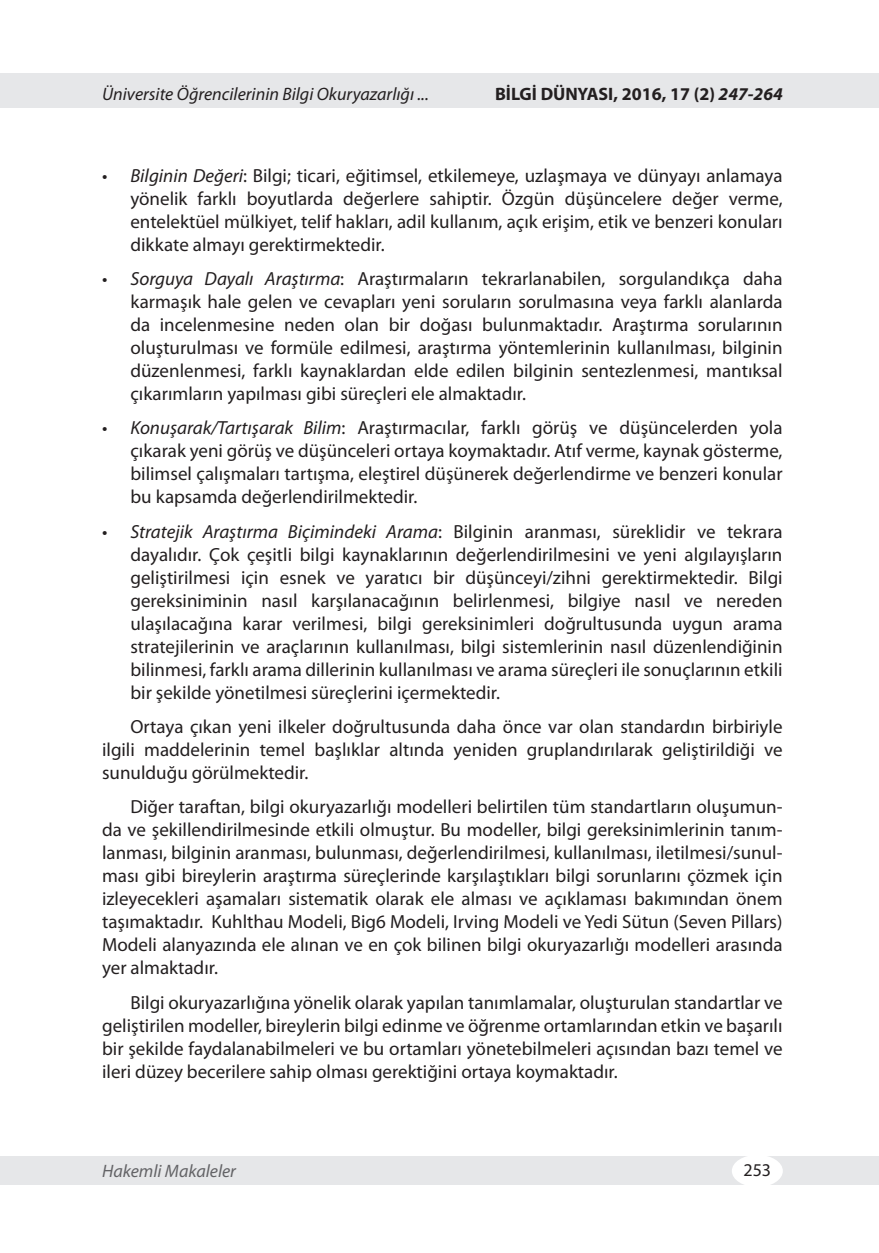
<style>
.page{position:relative;width:879px;height:1253px;background:#fff}
.page>*{position:absolute;margin:0;border:0;box-sizing:border-box;transform-origin:0 0}
.t1{font:19px/23px "Myriad Pro";color:#231f20;text-align:justify}
.t2{font:italic 18px "Myriad Pro";color:#231f20}
.t3{font:700 18px "Myriad Pro";color:#231f20}
.t4{font:italic 18px "Myriad Pro";color:#636366}
.t5{font:18px "Myriad Pro";color:#231f20}
.s1{font-style:italic}
</style>
<div class="page">
<div style="left:0;top:74px;width:879px;height:34px;background:#e6e7e9"></div>
<div style="left:0;top:1156px;width:879px;height:28px;background:#e6e7e9"></div>
<div style="left:732px;top:1155px;width:51px;height:32px;background:#fff;border-radius:50%"></div>
<p class="t2" style="left:102px;top:83px;width:328px">Üniversite Öğrencilerinin Bilgi Okuryazarlığı ...</p>
<p class="t3" style="left:495px;top:82px;width:289px">BİLGİ DÜNYASI, 2016, 17 (2) <span class="s1">247-264</span></p>
<p class="t1" style="left:130px;top:163px;width:653px;text-indent:-28px">• <span class="s1">Bilginin Değeri</span>: Bilgi; ticari, eğitimsel, etkilemeye, uzlaşmaya ve dünyayı anlamaya yönelik farklı boyutlarda değerlere sahiptir. Özgün düşüncelere değer verme, entelektüel mülkiyet, telif hakları, adil kullanım, açık erişim, etik ve benzeri konuları dikkate almayı gerektirmektedir.</p>
<p class="t1" style="left:130px;top:267px;width:653px;text-indent:-28px">• <span class="s1">Sorguya Dayalı Araştırma</span>: Araştırmaların tekrarlanabilen, sorgulandıkça daha karmaşık hale gelen ve cevapları yeni soruların sorulmasına veya farklı alanlarda da incelenmesine neden olan bir doğası bulunmaktadır. Araştırma sorularının oluşturulması ve formüle edilmesi, araştırma yöntemlerinin kullanılması, bilginin düzenlenmesi, farklı kaynaklardan elde edilen bilginin sentezlenmesi, mantıksal çıkarımların yapılması gibi süreçleri ele almaktadır.</p>
<p class="t1" style="left:130px;top:416px;width:654px;text-indent:-28px">• <span class="s1">Konuşarak/Tartışarak Bilim</span>: Araştırmacılar, farklı görüş ve düşüncelerden yola çıkarak yeni görüş ve düşünceleri ortaya koymaktadır. Atıf verme, kaynak gösterme, bilimsel çalışmaları tartışma, eleştirel düşünerek değerlendirme ve benzeri konular bu kapsamda değerlendirilmektedir.</p>
<p class="t1" style="left:130px;top:519px;width:654px;text-indent:-28px">• <span class="s1">Stratejik Araştırma Biçimindeki Arama</span>: Bilginin aranması, süreklidir ve tekrara dayalıdır. Çok çeşitli bilgi kaynaklarının değerlendirilmesini ve yeni algılayışların geliştirilmesi için esnek ve yaratıcı bir düşünceyi/zihni gerektirmektedir. Bilgi gereksiniminin nasıl karşılanacağının belirlenmesi, bilgiye nasıl ve nereden ulaşılacağına karar verilmesi, bilgi gereksinimleri doğrultusunda uygun arama stratejilerinin ve araçlarının kullanılması, bilgi sistemlerinin nasıl düzenlendiğinin bilinmesi, farklı arama dillerinin kullanılması ve arama süreçleri ile sonuçlarının etkili bir şekilde yönetilmesi süreçlerini içermektedir.</p>
<p class="t1" style="left:102px;top:715px;width:682px;text-indent:28px">Ortaya çıkan yeni ilkeler doğrultusunda daha önce var olan standardın birbiriyle ilgili maddelerinin temel başlıklar altında yeniden gruplandırılarak geliştirildiği ve sunulduğu görülmektedir.</p>
<p class="t1" style="left:102px;top:795px;width:682px;text-indent:28px">Diğer taraftan, bilgi okuryazarlığı modelleri belirtilen tüm standartların oluşumun&shy;da ve şekillendirilmesinde etkili olmuştur. Bu modeller, bilgi gereksinimlerinin tanım&shy;lanması, bilginin aranması, bulunması, değerlendirilmesi, kullanılması, iletilmesi/sunul&shy;ması gibi bireylerin araştırma süreçlerinde karşılaştıkları bilgi sorunlarını çözmek için izleyecekleri aşamaları sistematik olarak ele alması ve açıklaması bakımından önem taşımaktadır. Kuhlthau Modeli, Big6 Modeli, Irving Modeli ve Yedi Sütun (Seven Pillars)<br>Modeli alanyazında ele alınan ve en çok bilinen bilgi okuryazarlığı modelleri arasında yer almaktadır.</p>
<p class="t1" style="left:102px;top:991px;width:682px;text-indent:28px">Bilgi okuryazarlığına yönelik olarak yapılan tanımlamalar, oluşturulan standartlar ve geliştirilen modeller, bireylerin bilgi edinme ve öğrenme ortamlarından etkin ve başarılı bir şekilde faydalanabilmeleri ve bu ortamları yönetebilmeleri açısından bazı temel ve ileri düzey becerilere sahip olması gerektiğini ortaya koymaktadır.</p>
<p class="t4" style="left:102px;top:1160px;width:135px">Hakemli Makaleler</p>
<p class="t5" style="left:743px;top:1159px;width:29px">253</p>
</div>
